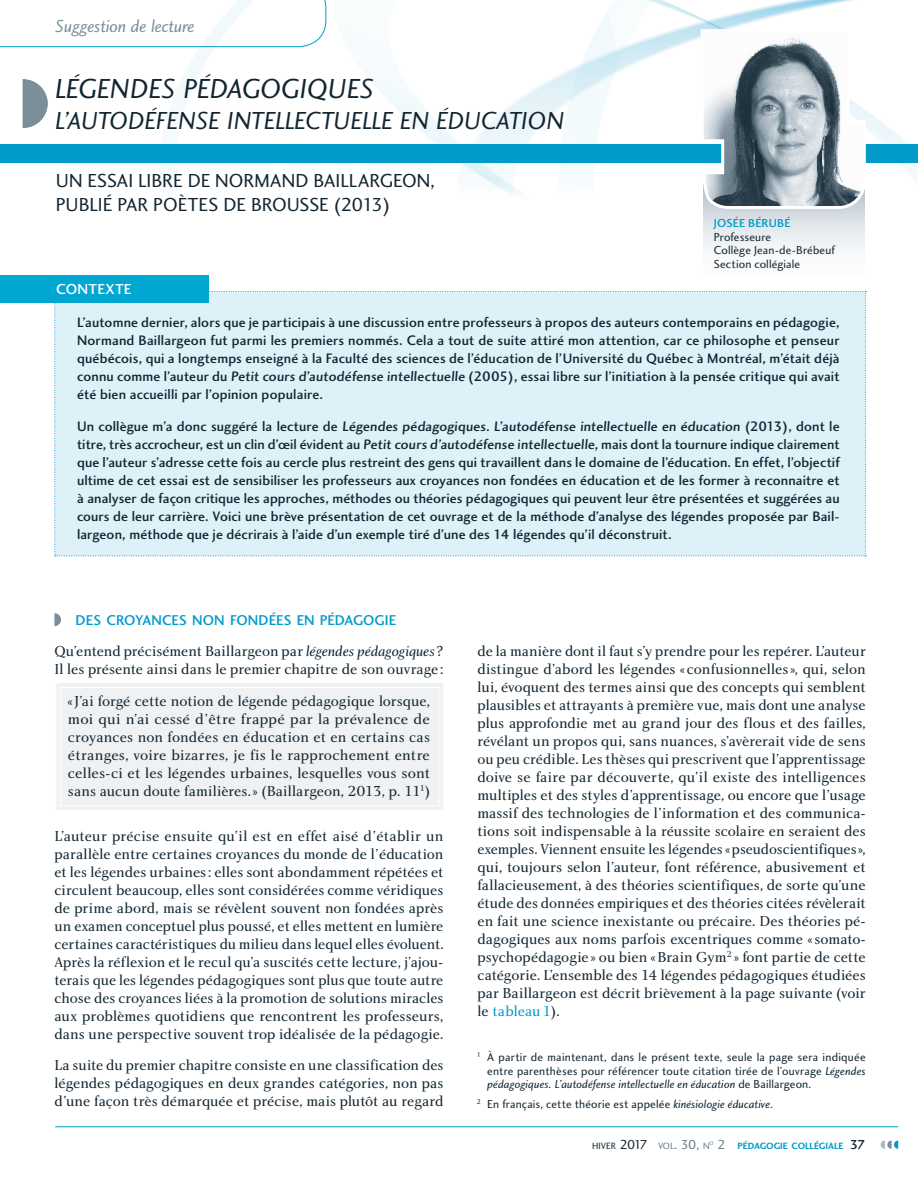
<style>
.page{position:relative;width:918px;height:1189px;background:#fff}
.page>*{position:absolute;margin:0;border:0;box-sizing:border-box;transform-origin:0 0}
.Article__OK{font:28.5px "Charlotte Sans Book Italic Plain";letter-spacing:-.01em;color:#122632}
.Article__OK-2{font:25.5px "Charlotte Sans Book Italic Plain";letter-spacing:-.025em;color:#122632}
.t1{font:19.5px/24px "Charlotte Sans Book Plain";color:#122632}
.Article__OK-3{font:18px "Charlotte Sans Book Italic Plain";letter-spacing:-.015em;color:#7c8e9a}
.Article__OK-4{font:15px/18px "Charlotte Book Plain";color:#122632;text-align:justify}
.Intro__OK{font:15px "Charlotte Sans Medium Plain";letter-spacing:.01em;color:#fff}
.SousTitre__OK{font:14.7px "Charlotte Sans Medium Plain";color:#009bc8}
.Intro__OK-2{font:14.25px/18px "Charlotte Sans Medium Plain";letter-spacing:.01em;color:#122632;text-align:justify}
.E-_texte_des_notes_e{font:12px/13.5px "Charlotte Sans Book Plain";letter-spacing:.015em;color:#122632;text-align:justify}
.Photo{font:12px/13.5px "Charlotte Sans Book Plain";letter-spacing:.01em;color:#122632}
.Titre_Photo{font:12px "Charlotte Sans Medium Plain";letter-spacing:.015em;color:#009bc8}
.t2{font:9.45px "Charlotte Sans Bold Plain";color:#009bc8}
.t3{font:9.45px "Charlotte Sans Book Plain";color:#122632}
.t4{font:5.55px "Charlotte Sans Book Plain";color:#687c88}
.s1{font-family:"Charlotte Book Italic Plain"}
.s2{color:#009bc8}
.s3{font-family:"Charlotte Sans Book Italic Plain"}
.s4{font-size:13.5px}
.s5{color:#687c88}
.s6{font-size:13.5px;color:#687c88}
.s7{font-family:"Charlotte Sans Book Plain";font-size:13.5px;color:#687c88}
.s8{font-family:"Charlotte Sans Medium Plain";font-size:13.5px;color:#122632}
</style>
<div class="page">
<img style="left:0;top:0;width:917px;height:195px">
<div style="left:0;top:145px;width:917px;height:18px;background:#009bc8"></div>
<hr style="left:55px;top:1126px;width:843px;height:1px;background:#009bc8">
<svg style="left:880px;top:1140px;width:18px;height:9px"></svg>
<div style="left:56px;top:683px;width:387px;height:127px;background:#eff1f3"></div>
<div style="left:60px;top:687px;width:379px;height:119px;border:1px solid #fff"></div>
<svg style="left:23px;top:79px;width:25px;height:49px"></svg>
<svg style="left:54px;top:613px;width:7px;height:13px"></svg>
<div style="left:54px;top:291px;width:812px;height:266px;background:#dff1f8"></div>
<div style="left:0;top:275px;width:208px;height:27px;background:#00a8d1"></div>
<svg style="left:703px;top:211px;width:161px;height:39px"></svg>
<svg style="left:699px;top:28px;width:168px;height:183px"></svg>
<svg style="left:0;top:0;width:326px;height:47px"></svg>
<p class="Article__OK-3" style="left:55px;top:16px;width:141px">Suggestion de lecture</p>
<p class="Article__OK" style="left:55px;top:71px;width:321px">LÉGENDES PÉDAGOGIQUES</p>
<p class="Article__OK-2" style="left:55px;top:105px;width:511px">L’AUTODÉFENSE INTELLECTUELLE EN ÉDUCATION</p>
<p class="t1" style="left:56px;top:168px;width:380px">UN ESSAI LIBRE DE NORMAND BAILLARGEON,<br>PUBLIÉ PAR POÈTES DE BROUSSE (2013)</p>
<p class="Intro__OK" style="left:56px;top:280px;width:77px">CONTEXTE</p>
<p class="Titre_Photo" style="left:713px;top:216px;width:78px">JOSÉE BÉRUBÉ</p>
<p class="Photo" style="left:713px;top:230px;width:123px">Professeure<br>Collège Jean-de-Brébeuf<br>Section collégiale</p>
<p class="Intro__OK-2" style="left:77px;top:313px;width:764px">L’automne dernier, alors que je participais à une discussion entre professeurs à propos des auteurs contemporains en pédagogie, Normand Baillargeon fut parmi les premiers nommés. Cela a tout de suite attiré mon attention, car ce philosophe et penseur québécois, qui a longtemps enseigné à la Faculté des sciences de l’éducation de l’Université du Québec à Montréal, m’était déjà connu comme l’auteur du Petitcoursd’autodéfenseintellectuelle(2005), essai libre sur l’initiation à la pensée critique qui avait été bien accueilli par l’opinion populaire.</p>
<p class="Intro__OK-2" style="left:77px;top:417px;width:764px">U n co l l ègu e m ’a d o n c s uggé ré l a l ectu re d e Légendespédagogiques.L’autodéfenseintellectuelleenéducation (2 0 1 3 ) , d o nt l e titre, très accrocheur, est un clin d’œil évident au Petitcoursd’autodéfenseintellectuelle, mais dont la tournure indique clairement que l’auteur s’adresse cette fois au cercle plus restreint des gens qui travaillent dans le domaine de l’éducation. En effet, l’objectif ultime de cet essai est de sensibiliser les professeurs aux croyances non fondées en éducation et de les former à reconnaitre et à analyser de façon critique les approches, méthodes ou théories pédagogiques qui peuvent leur être présentées et suggérées au cours de leur carrière. Voici une brève présentation de cet ouvrage et de la méthode d’analyse des légendes proposée par Bail&shy;largeon, méthode que je décrirais à l’aide d’un exemple tiré d’une des 14 légendes qu’il déconstruit.</p>
<p class="SousTitre__OK" style="left:76px;top:611px;width:322px">DES CROYANCES NON FONDÉES EN PÉDAGOGIE</p>
<p class="Article__OK-4" style="left:54px;top:642px;width:390px">Qu’entend précisément Baillargeon par <span class="s1">légendes pédagogiques</span> ?<br>Il les présente ainsi dans le premier chapitre de son ouvrage :</p>
<p class="Article__OK-4" style="left:68px;top:692px;width:363px">«J’ai forgé cette notion de légende pédagogique lorsque, moi qui n’ai cessé d’être frappé par la prévalence de croyances non fondées en éducation et en certains cas étranges, voire bizarres, je fis le rapprochement entre celles-ci et les légendes urbaines, lesquelles vous sont sans aucun doute familières.» (Baillargeon, 2013, p. 11<sup>1</sup>)</p>
<p class="Article__OK-4" style="left:54px;top:827px;width:390px">L’auteur précise ensuite qu’il est en effet aisé d’établir un parallèle entre certaines croyances du monde de l’éducation et les légendes urbaines: elles sont abondamment répétées et circulent beaucoup, elles sont considérées comme véridiques de prime abord, mais se révèlent souvent non fondées après un examen conceptuel plus poussé, et elles mettent en lumière certaines caractéristiques du milieu dans lequel elles évoluent.<br>Après la réflexion et le recul qu’a suscités cette lecture, j’ajou&shy;terais que les légendes pédagogiques sont plus que toute autre chose des croyances liées à la promotion de solutions miracles aux problèmes quotidiens que rencontrent les professeurs, dans une perspective souvent trop idéalisée de la pédagogie.</p>
<p class="Article__OK-4" style="left:54px;top:1056px;width:390px">La suite du premier chapitre consiste en une classification des légendes pédagogiques en deux grandes catégories, non pas d’une façon très démarquée et précise, mais plutôt au regard</p>
<p class="Article__OK-4" style="left:477px;top:642px;width:390px">de la manière dont il faut s’y prendre pour les repérer. L’auteur distingue d’abord les légendes « confusionnelles», qui, selon lui, évoquent des termes ainsi que des concepts qui semblent plausibles et attrayants à première vue, mais dont une analyse plus approfondie met au grand jour des flous et des failles, révélant un propos qui, sans nuances, s’avèrerait vide de sens ou peu crédible. Les thèses qui prescrivent que l’apprentissage doive se faire par découverte, qu’il existe des intelligences multiples et des styles d’apprentissage, ou encore que l’usage massif des technologies de l’information et des communica&shy;tions soit indispensable à la réussite scolaire en seraient des exemples. Viennent ensuite les légendes «pseudoscientifiques», qui, toujours selon l’auteur, font référence, abusivement et fallacieusement, à des théories scientifiques, de sorte qu’une étude des données empiriques et des théories citées révèlerait en fait une science inexistante ou précaire. Des théories pé&shy;dagogiques aux noms parfois excentriques comme «somato&shy;psychopédagogie » ou bien «Brain Gym<sup>2</sup> » font partie de cette catégorie. L’ensemble des 14 légendes pédagogiques étudiées par Baillargeon est décrit brièvement à la page suivante (voir le <span class="s2">tableau1</span>).</p>
<p class="E-_texte_des_notes_e" style="left:487px;top:1050px;width:380px;text-indent:-10px"><sup>1</sup> À partir de maintenant, dans le présent texte, seule la page sera indiquée entre parenthèses pour référencer toute citation tirée de l’ouvrage <span class="s3">Légendes pédagogiques. L’autodéfense intellectuelle en éducation</span> de Baillargeon.</p>
<p class="E-_texte_des_notes_e" style="left:476px;top:1097px;width:298px"><sup>2</sup> En français, cette théorie est appelée <span class="s3">kinésiologie éducative</span>.</p>
<p class="t3" style="left:592px;top:1140px;width:119px">HIVER <span class="s4">2017</span> <span class="s5">VOL</span><span class="s6">. 30,</span> <span class="s5">N</span></p>
<p class="t4" style="left:709px;top:1139px;width:6px">O</p>
<p class="t2" style="left:717px;top:1140px;width:149px"><span class="s7">2</span> PÉDAGOGIE COLLÉGIALE <span class="s8">37</span></p>
</div>
